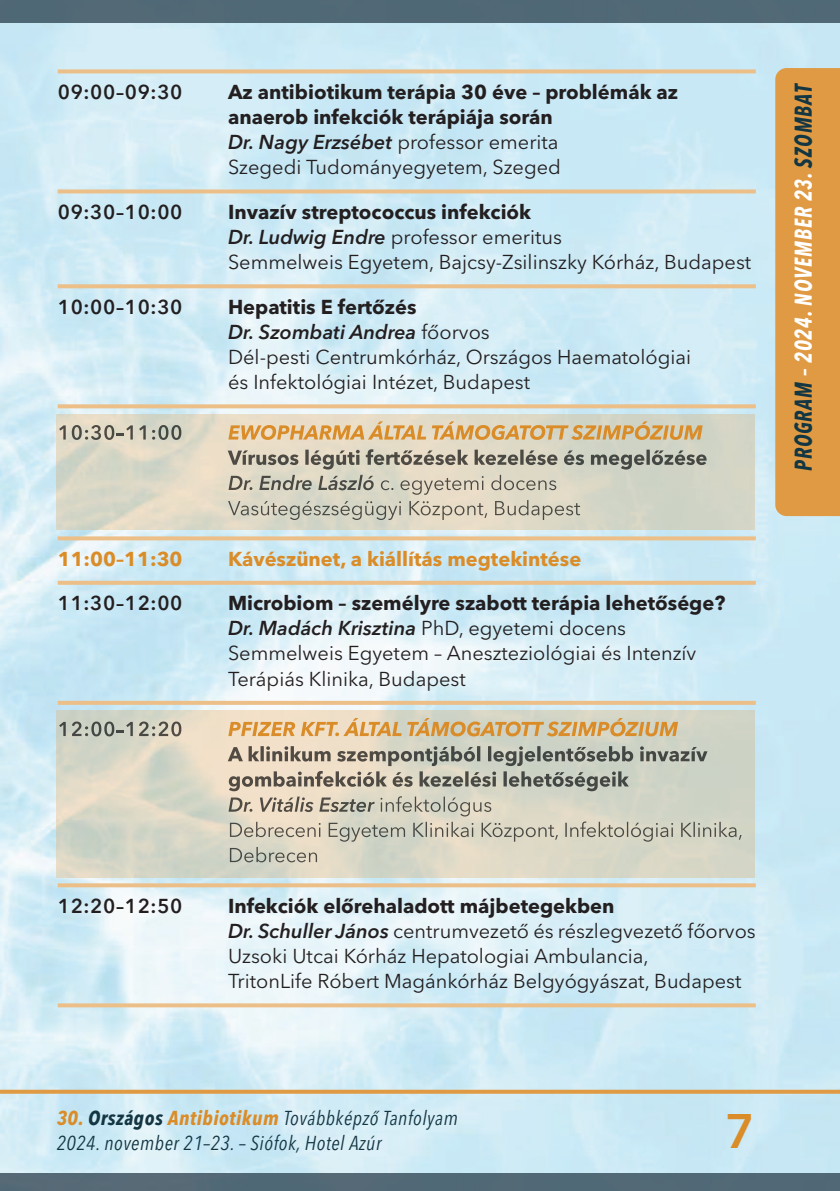
<style>
.page{position:relative;width:840px;height:1191px;background:#fff}
.page>*{position:absolute;margin:0;border:0;box-sizing:border-box;transform-origin:0 0}
.t1{font:600 48px "Avenir Next";color:#da8c28}
.t2{font:italic 700 24px "Avenir Next Condensed";letter-spacing:.05em;color:#fff;scale:.85 1}
.t3{font:20px/25.2px "Avenir Next";color:#231f20}
.t4{font:700 20px/25.2px "Avenir Next";color:#231f20}
.t5{font:italic 20px/25px "Avenir Next Condensed";letter-spacing:.025em;color:#133643}
.t6{font:600 20px "Avenir Next";letter-spacing:.035em;color:#231f20}
.t7{font:700 20px "Avenir Next";color:#da8c28}
.s1{font-weight:600;font-style:italic}
.s2{font-weight:400}
.s3{font-weight:700}
.s4{color:#133643}
.s5{font-weight:700;color:#da8c28}
</style>
<div class="page">
<img style="left:0;top:23px;width:839px;height:1151px">
<div style="left:774px;top:68px;width:65px;height:448px;background:#df9a43"></div>
<svg style="left:0;top:1089px;width:839px;height:4px;background:#dba864"></svg>
<div style="left:0;top:0;width:839px;height:23px;background:#506976"></div>
<div style="left:0;top:1174px;width:839px;height:17px;background:#516976"></div>
<svg style="left:58px;top:189px;width:697px;height:4px;background:#e8c395"></svg>
<svg style="left:58px;top:1003px;width:697px;height:4px;background:#eac393"></svg>
<svg style="left:58px;top:701px;width:697px;height:4px;background:#ebc08c"></svg>
<svg style="left:58px;top:284px;width:697px;height:4px;background:#eac290"></svg>
<svg style="left:58px;top:69px;width:697px;height:4px;background:#e8c394"></svg>
<svg style="left:58px;top:883px;width:697px;height:4px;background:#eac291"></svg>
<svg style="left:58px;top:581px;width:697px;height:4px;background:#eac08d"></svg>
<svg style="left:58px;top:536px;width:697px;height:4px;background:#e9c393"></svg>
<svg style="left:58px;top:404px;width:697px;height:4px;background:#eac392"></svg>
<img style="left:57px;top:711px;width:697px;height:166px">
<img style="left:59px;top:721px;width:55px;height:15px">
<svg style="left:117px;top:730px;width:6px;height:2px"></svg>
<img style="left:126px;top:721px;width:55px;height:15px">
<svg style="left:228px;top:718px;width:252px;height:18px;background:#e0bc89"></svg>
<img style="left:227px;top:746px;width:128px;height:15px">
<img style="left:229px;top:771px;width:63px;height:20px">
<img style="left:228px;top:796px;width:109px;height:16px">
<img style="left:380px;top:796px;width:77px;height:16px">
<img style="left:230px;top:821px;width:73px;height:16px">
<img style="left:230px;top:847px;width:74px;height:15px">
<img style="left:57px;top:414px;width:697px;height:116px">
<img style="left:59px;top:425px;width:55px;height:15px">
<img style="left:126px;top:425px;width:55px;height:15px">
<svg style="left:228px;top:421px;width:262px;height:19px;background:#e1bd8a"></svg>
<img style="left:227px;top:449px;width:94px;height:16px">
<img style="left:228px;top:475px;width:107px;height:15px">
<img style="left:380px;top:478px;width:70px;height:17px">
<img style="left:228px;top:501px;width:71px;height:19px">
<p class="t6" style="left:58px;top:74px;width:126px">09:00–09:30</p>
<p class="t4" style="left:228px;top:79px;width:451px">Az antibiotikum terápia 30 éve – problémák az anaerob infekciók terápiája során<br><span class="s1">Dr. Nagy Erzsébet</span> <span class="s2">professor emerita<br>Szegedi Tudományegyetem, Szeged</span></p>
<p class="t6" style="left:58px;top:194px;width:126px">09:30–10:00</p>
<p class="t3" style="left:228px;top:198px;width:524px"><span class="s3">Invazív streptococcus infekciók<br></span><span class="s1">Dr. Ludwig Endre</span> professor emeritus<br>Semmelweis Egyetem, Bajcsy-Zsilinszky Kórház, Budapest</p>
<p class="t6" style="left:58px;top:289px;width:126px">10:00–10:30</p>
<p class="t3" style="left:228px;top:293px;width:464px"><span class="s3">Hepatitis E fertőzés<br></span><span class="s1">Dr. Szombati Andrea</span> főorvos<br>Dél-pesti Centrumkórház, Országos Haematológiai és Infektológiai Intézet, Budapest</p>
<p class="t7" style="left:58px;top:541px;width:126px">11:00–11:30</p>
<p class="t7" style="left:228px;top:541px;width:354px">Kávészünet, a kiállítás megtekintése</p>
<p class="t6" style="left:58px;top:586px;width:126px">11:30–12:00</p>
<p class="t3" style="left:228px;top:589px;width:498px"><span class="s3">Microbiom – személyre szabott terápia lehetősége?<br></span><span class="s1">Dr. Madách Krisztina</span> PhD, egyetemi docens Semmelweis Egyetem – Aneszteziológiai és Intenzív Terápiás Klinika, Budapest</p>
<p class="t2" style="left:788px;top:471px;width:458px;rotate:-90deg"><span class="s4">PROGRAM</span> – 2024. NOVEMBER 23. <span class="s4">SZOMBAT</span></p>
<p class="t6" style="left:58px;top:888px;width:126px">12:20–12:50</p>
<p class="t3" style="left:228px;top:892px;width:529px"><span class="s3">Infekciók előrehaladott májbetegekben<br></span><span class="s1">Dr. Schuller János</span> centrumvezető és részlegvezető főorvos Uzsoki Utcai Kórház Hepatologiai Ambulancia,<br>TritonLife Róbert Magánkórház Belgyógyászat, Budapest</p>
<p class="t5" style="left:57px;top:1105px;width:402px"><span class="s5">30.</span> <span class="s3">Országos</span> <span class="s5">Antibiotikum</span> Továbbképző Tanfolyam<br>2024. november 21–23. – Siófok, Hotel Azúr</p>
<h1 class="t1" style="left:725px;top:1090px;width:31px">7</h1>
</div>
